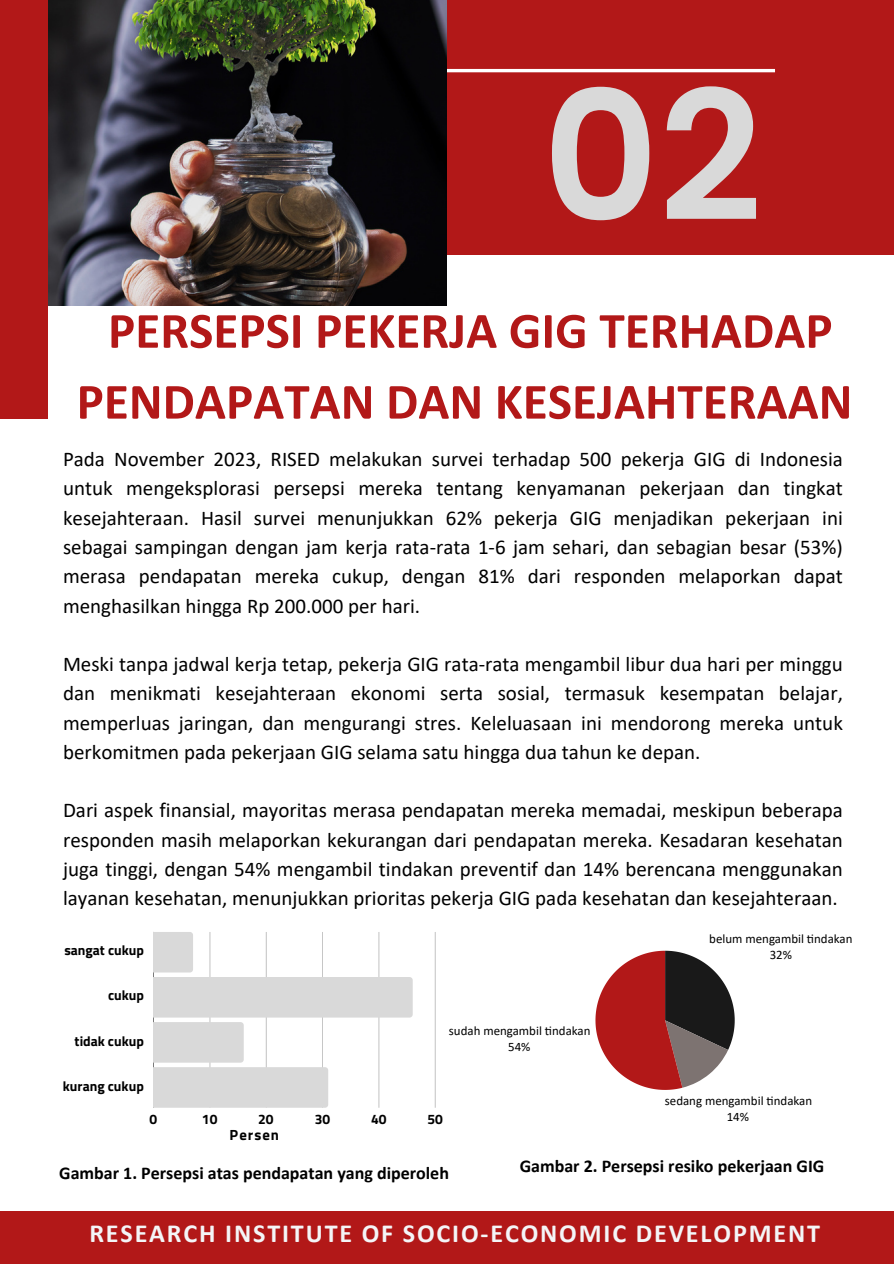
<style>
.page{position:relative;width:894px;height:1264px;background:#fff}
.page>*{position:absolute;margin:0;border:0;box-sizing:border-box;transform-origin:0 0}
.t1{font:600 180.15px "Poppins";color:#d9d9d9}
.t2{font:700 51.15px/70.8px "Calibri";color:#b21818;text-align:center}
.t3{font:700 26.1px "Calibri";letter-spacing:.07em;color:#f4f5f7}
.t4{font:21px/29.2px "Calibri";color:#000;text-align:justify}
.t5{font:700 18px "Calibri";color:#000}
.t6{font:700 14.7px "Titillium Web";letter-spacing:.07em;color:#000}
.t7{font:700 13.8px "Titillium Web";color:#000}
.t8{font:12.9px/16.4px "Calibri";color:#000;text-align:center}
</style>
<div class="page">
<div style="left:0;top:0;width:893px;height:254px;background:#b21818"></div>
<hr style="left:63px;top:69px;width:711px;height:3px;background:#fff">
<img style="left:47px;top:0;width:399px;height:306px">
<div style="left:0;top:0;width:47px;height:418px;background:#b21818"></div>
<hr style="left:153px;top:931px;width:1px;height:176px;background:#000">
<hr style="left:435px;top:931px;width:1px;height:176px;background:#000">
<svg style="left:154px;top:932px;width:258px;height:175px"></svg>
<div style="left:0;top:1210px;width:893px;height:53px;background:#b21818"></div>
<svg style="left:595px;top:950px;width:139px;height:139px"></svg>
<p class="t1" style="left:542px;top:31px;width:221px">02</p>
<h1 class="t2" style="left:77px;top:299px;width:777px">PERSEPSI PEKERJA GIG TERHADAP<br>PENDAPATAN DAN KESEJAHTERAAN</h1>
<h3 class="t4" style="left:63px;top:446px;width:781px">Pada November 2023, RISED melakukan survei terhadap 500 pekerja GIG di Indonesia untuk mengeksplorasi persepsi mereka tentang kenyamanan pekerjaan dan tingkat kesejahteraan. Hasil survei menunjukkan 62% pekerja GIG menjadikan pekerjaan ini sebagai sampingan dengan jam kerja rata-rata 1-6 jam sehari, dan sebagian besar (53%) merasa pendapatan mereka cukup, dengan 81% dari responden melaporkan dapat menghasilkan hingga Rp 200.000 per hari.</h3>
<h3 class="t4" style="left:63px;top:651px;width:781px">Meski tanpa jadwal kerja tetap, pekerja GIG rata-rata mengambil libur dua hari per minggu dan menikmati kesejahteraan ekonomi serta sosial, termasuk kesempatan belajar, memperluas jaringan, dan mengurangi stres. Keleluasaan ini mendorong mereka untuk berkomitmen pada pekerjaan GIG selama satu hingga dua tahun ke depan.</h3>
<h3 class="t4" style="left:63px;top:797px;width:781px">Dari aspek finansial, mayoritas merasa pendapatan mereka memadai, meskipun beberapa responden masih melaporkan kekurangan dari pendapatan mereka. Kesadaran kesehatan juga tinggi, dengan 54% mengambil tindakan preventif dan 14% berencana menggunakan layanan kesehatan, menunjukkan prioritas pekerja GIG pada kesehatan dan kesejahteraan.</h3>
<p class="t7" style="left:64px;top:939px;width:81px">sangat cukup</p>
<p class="t7" style="left:108px;top:984px;width:37px">cukup</p>
<p class="t7" style="left:75px;top:1029px;width:71px">tidak cukup</p>
<p class="t7" style="left:63px;top:1074px;width:82px">kurang cukup</p>
<p class="t8" style="left:449px;top:1023px;width:143px">sudah mengambil tindakan<br>54%</p>
<p class="t8" style="left:709px;top:931px;width:145px">belum mengambil tindakan<br>32%</p>
<p class="t7" style="left:150px;top:1108px;width:9px">0</p>
<p class="t7" style="left:202px;top:1108px;width:17px">10</p>
<p class="t7" style="left:258px;top:1108px;width:17px">20</p>
<p class="t7" style="left:314px;top:1108px;width:17px">30</p>
<p class="t7" style="left:371px;top:1108px;width:17px">40</p>
<p class="t7" style="left:427px;top:1108px;width:17px">50</p>
<h2 class="t6" style="left:229px;top:1122px;width:51px">Persen</h2>
<h4 class="t5" style="left:59px;top:1165px;width:391px">Gambar 1. Persepsi atas pendapatan yang diperoleh</h4>
<p class="t8" style="left:664px;top:1093px;width:149px">sedang mengambil tindakan<br>14%</p>
<h4 class="t5" style="left:519px;top:1158px;width:306px">Gambar 2. Persepsi resiko pekerjaan GIG</h4>
<p class="t3" style="left:89px;top:1222px;width:732px">RESEARCH INSTITUTE OF SOCIO-ECONOMIC DEVELOPMENT</p>
</div>
